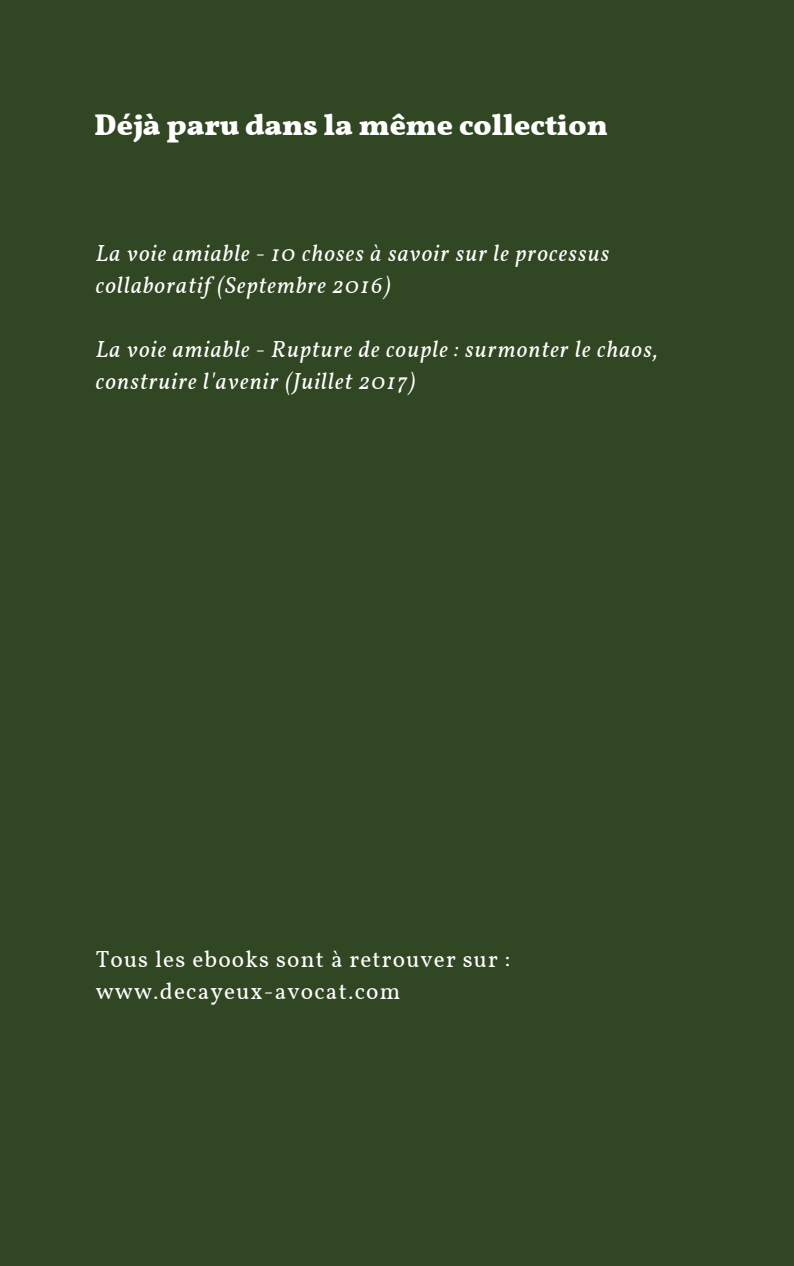
<style>
.page{position:relative;width:794px;height:1266px;background:#fff}
.page>*{position:absolute;margin:0;border:0;box-sizing:border-box;transform-origin:0 0}
.t1{font:700 29.85px "Vollkorn";color:#fff}
.t2{font:italic 23.25px/32.1px "Vollkorn";letter-spacing:.05em;color:#fff}
.t3{font:23.25px/32.1px "Vollkorn";letter-spacing:.05em;color:#fff}
</style>
<div class="page">
<div style="left:0;top:0;width:793px;height:1266px;background:#314623"></div>
<p class="t1" style="left:95px;top:106px;width:514px">Déjà paru dans la même collection</p>
<p class="t2" style="left:96px;top:236px;width:514px">La voie amiable - 10 choses à savoir sur le processus collaboratif (Septembre 2016)</p>
<p class="t2" style="left:96px;top:332px;width:563px">La voie amiable - Rupture de couple : surmonter le chaos, construire l'avenir (Juillet 2017)</p>
<p class="t3" style="left:96px;top:942px;width:416px">Tous les ebooks sont à retrouver sur : www.decayeux-avocat.com</p>
</div>
